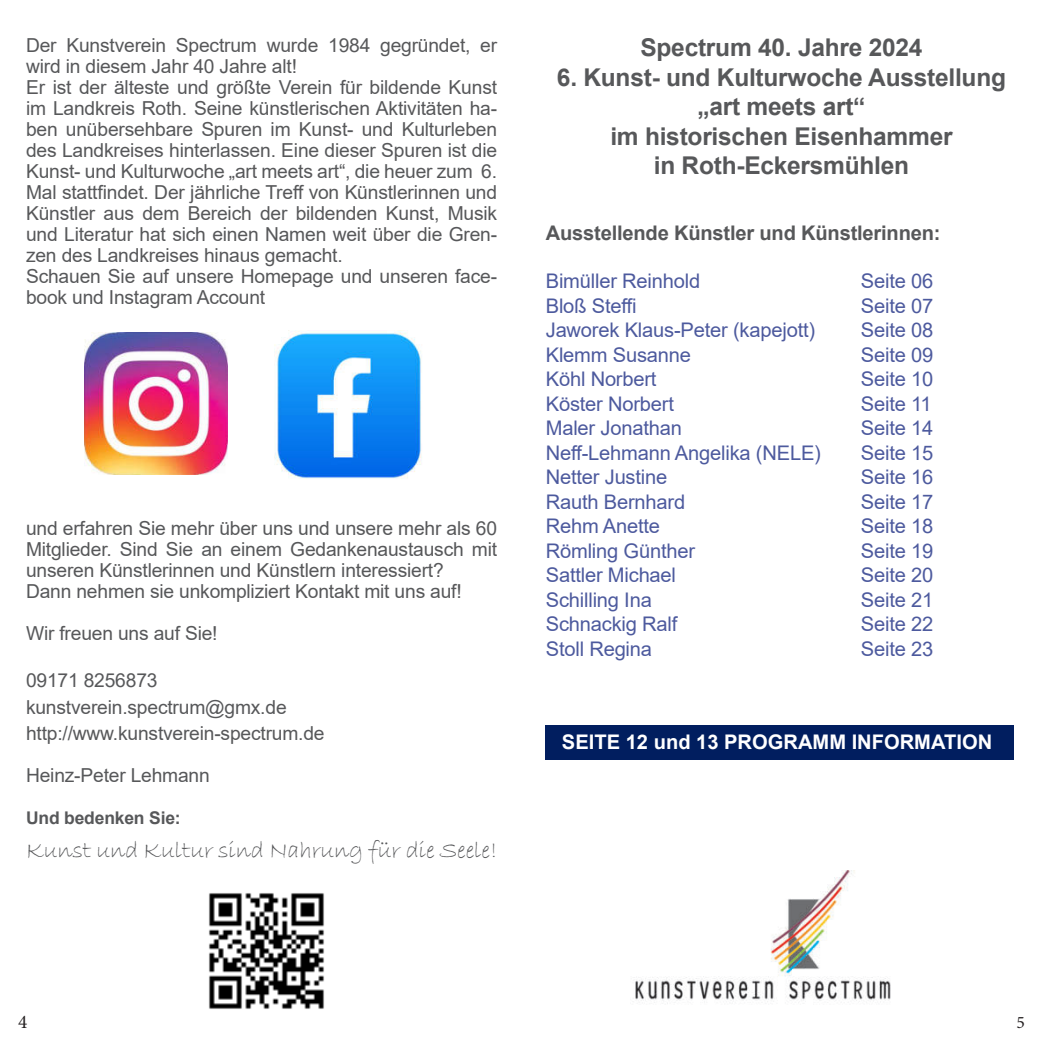
<style>
.page{position:relative;width:1042px;height:1042px;background:#fff}
.page>*{position:absolute;margin:0;border:0;box-sizing:border-box;transform-origin:0 0}
.t1{font:700 24.5px/29.4px "Arial";letter-spacing:-.01em;color:#57585a;text-align:center}
.t2{font:24.5px "Bradley Hand ITC";letter-spacing:-.01em;color:#57585a}
.t3{font:20.12px "Arial";letter-spacing:-.01em;color:#4d5a9e}
.t4{font:700 20.12px "Arial";letter-spacing:-.01em;color:#57585a}
.t5{font:700 20.12px "Arial";color:#fff}
.t6{font:19.25px/21px "Arial";letter-spacing:-.01em;color:#57585a}
.t7{font:19.25px "Minion Pro";color:#231f20}
.t8{font:700 17.5px "Arial";letter-spacing:-.01em;color:#57585a}
.t9{font:17.5px "Minion Pro";color:#231f20}
</style>
<div class="page">
<div style="left:546px;top:725px;width:468px;height:34px;background:#011e5f"></div>
<img style="left:635px;top:871px;width:256px;height:133px">
<img style="left:84px;top:332px;width:143px;height:142px">
<img style="left:274px;top:331px;width:148px;height:148px">
<img style="left:209px;top:893px;width:115px;height:116px">
<p class="t6" style="left:26px;top:37px;width:473px">Der Kunstverein Spectrum wurde 1984 gegründet, er wird in diesem Jahr 40 Jahre alt!<br>Er ist der älteste und größte Verein für bildende Kunst im Landkreis Roth. Seine künstlerischen Aktivitäten ha&shy;ben unübersehbare Spuren im Kunst- und Kulturleben des Landkreises hinterlassen. Eine dieser Spuren ist die Kunst- und Kulturwoche „art meets art“, die heuer zum 6.<br>Mal stattfindet. Der jährliche Treff von Künstlerinnen und Künstler aus dem Bereich der bildenden Kunst, Musik und Literatur hat sich einen Namen weit über die Gren&shy;zen des Landkreises hinaus gemacht.<br>Schauen Sie auf unsere Homepage und unseren face&shy;book und Instagram Account</p>
<p class="t6" style="left:26px;top:520px;width:473px">und erfahren Sie mehr über uns und unsere mehr als 60<br>Mitglieder. Sind Sie an einem Gedankenaustausch mit unseren Künstlerinnen und Künstlern interessiert?<br>Dann nehmen sie unkompliziert Kontakt mit uns auf!</p>
<p class="t6" style="left:26px;top:625px;width:193px">Wir freuen uns auf Sie!</p>
<p class="t6" style="left:26px;top:667px;width:300px;line-height:26.2px">09171 8256873 kunstverein.spectrum@gmx.de http://www.kunstverein-spectrum.de</p>
<p class="t6" style="left:26px;top:766px;width:185px">Heinz-Peter Lehmann</p>
<p class="t8" style="left:26px;top:811px;width:156px">Und bedenken Sie:</p>
<p class="t2" style="left:26px;top:840px;width:473px">Kunst und Kultur sind Nahrung für die Seele!</p>
<p class="t1" style="left:640px;top:35px;width:283px">Spectrum 40. Jahre 2024</p>
<p class="t1" style="left:557px;top:65px;width:451px">6. Kunst- und Kulturwoche Ausstellung „art meets art“<br>im historischen Eisenhammer<br>in Roth-Eckersmühlen</p>
<p class="t4" style="left:546px;top:225px;width:396px">Ausstellende Künstler und Künstlerinnen:</p>
<p class="t3" style="left:546px;top:274px;width:156px">Bimüller Reinhold</p>
<p class="t3" style="left:861px;top:274px;width:74px">Seite 06</p>
<p class="t3" style="left:546px;top:292px;width:92px">Bloß StefÏ</p>
<p class="t3" style="left:861px;top:292px;width:74px">Seite 07</p>
<p class="t3" style="left:546px;top:323px;width:271px">Jaworek Klaus-Peter (kapejott)</p>
<p class="t3" style="left:861px;top:323px;width:74px">Seite 08</p>
<p class="t3" style="left:546px;top:347px;width:147px">Klemm Susanne</p>
<p class="t3" style="left:861px;top:347px;width:74px">Seite 09</p>
<p class="t3" style="left:546px;top:372px;width:112px">Köhl Norbert</p>
<p class="t3" style="left:861px;top:372px;width:74px">Seite 10</p>
<p class="t3" style="left:546px;top:396px;width:130px">Köster Norbert</p>
<p class="t3" style="left:861px;top:396px;width:72px">Seite 11</p>
<p class="t3" style="left:546px;top:421px;width:138px">Maler Jonathan</p>
<p class="t3" style="left:861px;top:421px;width:74px">Seite 14</p>
<p class="t3" style="left:546px;top:439px;width:277px">Neff-Lehmann Angelika (NELE)</p>
<p class="t3" style="left:861px;top:439px;width:74px">Seite 15</p>
<p class="t3" style="left:546px;top:470px;width:123px">Netter Justine</p>
<p class="t3" style="left:861px;top:470px;width:74px">Seite 16</p>
<p class="t3" style="left:546px;top:488px;width:141px">Rauth Bernhard</p>
<p class="t3" style="left:861px;top:488px;width:74px">Seite 17</p>
<p class="t3" style="left:546px;top:519px;width:116px">Rehm Anette</p>
<p class="t3" style="left:861px;top:519px;width:74px">Seite 18</p>
<p class="t3" style="left:546px;top:543px;width:151px">Römling Günther</p>
<p class="t3" style="left:861px;top:543px;width:74px">Seite 19</p>
<p class="t3" style="left:546px;top:568px;width:132px">Sattler Michael</p>
<p class="t3" style="left:861px;top:568px;width:74px">Seite 20</p>
<p class="t3" style="left:546px;top:592px;width:108px">Schilling Ina</p>
<p class="t3" style="left:861px;top:592px;width:74px">Seite 21</p>
<p class="t3" style="left:546px;top:617px;width:133px">Schnackig Ralf</p>
<p class="t3" style="left:861px;top:617px;width:74px">Seite 22</p>
<p class="t3" style="left:546px;top:641px;width:108px">Stoll Regina</p>
<p class="t3" style="left:861px;top:641px;width:74px">Seite 23</p>
<p class="t5" style="left:562px;top:734px;width:432px">SEITE 12 und 13 PROGRAMM INFORMATION</p>
<p class="t7" style="left:18px;top:1009px;width:11px">4</p>
<p class="t9" style="left:1016px;top:1011px;width:10px">5</p>
</div>
